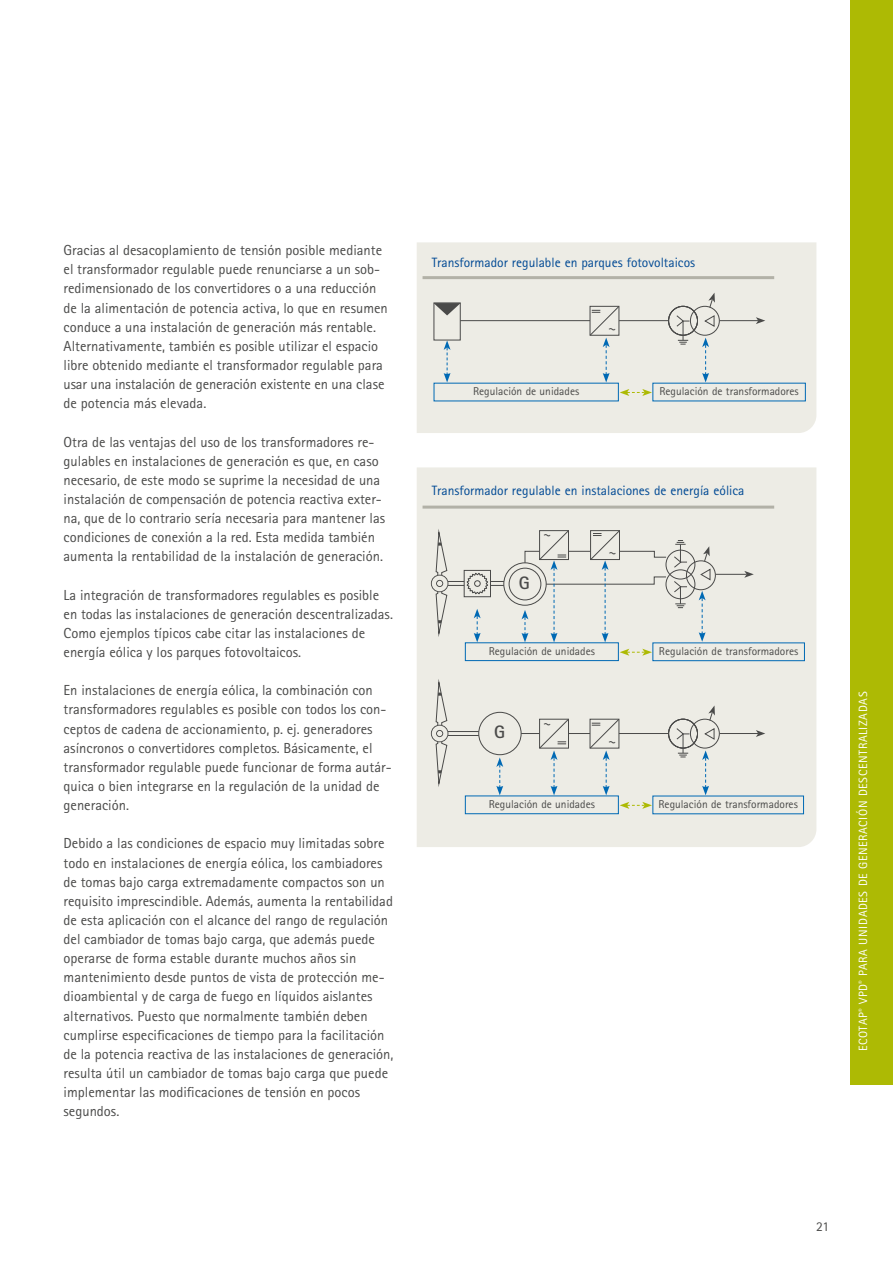
<style>
.page{position:relative;width:893px;height:1263px;background:#fff}
.page>*{position:absolute;margin:0;border:0;box-sizing:border-box;transform-origin:0 0}
.Headline29{font:700 18px "Rotis Sans Serif Pro Cyr";color:#4a4a49}
.t1{font:14.55px/19.2px "Rotis Sans Serif Pro Cyr";color:#4a4a49}
.Headline29-2{font:13.5px "Rotis Sans Serif Pro Cyr";color:#004994}
.t2{font:13.5px "Rotis Sans Serif Pro Cyr";color:#4a4a49}
.t3{font:12px "Rotis Sans Serif Pro Cyr";letter-spacing:.05em;color:#fff}
.Headline29-3{font:11.4px "Rotis Sans Serif Pro Cyr";color:#4a4a49}
</style>
<div class="page">
<div style="left:417px;top:242px;width:399px;height:191px;background:#edece5"></div>
<div style="left:850px;top:0;width:43px;height:1084px;background:#adba04"></div>
<div style="left:417px;top:467px;width:399px;height:380px;background:#edece5"></div>
<hr style="left:423px;top:506px;width:351px;height:3px;background:#b2b1a7">
<div style="left:445px;top:581px;width:67px;height:5px;border:1px solid #4a4a49"></div>
<svg style="left:464px;top:570px;width:27px;height:27px"></svg>
<hr style="left:716px;top:574px;width:31px;height:1px;background:#4a4a49">
<svg style="left:744px;top:571px;width:10px;height:7px"></svg>
<svg style="left:435px;top:527px;width:13px;height:51px"></svg>
<svg style="left:435px;top:588px;width:13px;height:51px"></svg>
<svg style="left:474px;top:609px;width:7px;height:33px"></svg>
<svg style="left:699px;top:591px;width:7px;height:51px"></svg>
<svg style="left:703px;top:546px;width:7px;height:16px"></svg>
<div style="left:666px;top:569px;width:29px;height:30px;border:1px solid #4a4a49;border-radius:50%"></div>
<div style="left:652px;top:642px;width:153px;height:19px;border:1px solid #0069b4"></div>
<div style="left:465px;top:642px;width:154px;height:19px;border:1px solid #0069b4"></div>
<div style="left:431px;top:575px;width:17px;height:17px;border:6px solid #4a4a49;border-radius:50%"></div>
<div style="left:432px;top:576px;width:15px;height:15px;border:4px solid #edece5;border-radius:50%"></div>
<svg style="left:620px;top:649px;width:32px;height:7px"></svg>
<svg style="left:466px;top:572px;width:23px;height:23px"></svg>
<div style="left:474px;top:580px;width:7px;height:7px;border:1px solid #4a4a49;border-radius:50%"></div>
<svg style="left:700px;top:568px;width:11px;height:13px"></svg>
<div style="left:666px;top:550px;width:29px;height:29px;border:1px solid #4a4a49;border-radius:50%"></div>
<svg style="left:504px;top:563px;width:42px;height:42px"></svg>
<div style="left:503px;top:562px;width:44px;height:44px;border:1px solid #4a4a49;border-radius:50%"></div>
<div style="left:509px;top:568px;width:32px;height:32px;background:#edece5;border-radius:50%"></div>
<div style="left:509px;top:568px;width:32px;height:32px;border:1px solid #4a4a49;border-radius:50%"></div>
<svg style="left:673px;top:540px;width:14px;height:28px"></svg>
<svg style="left:673px;top:580px;width:14px;height:28px"></svg>
<div style="left:686px;top:560px;width:30px;height:30px;border:1px solid #4a4a49;border-radius:50%"></div>
<svg style="left:669px;top:719px;width:28px;height:29px"></svg>
<hr style="left:720px;top:733px;width:38px;height:1px;background:#4a4a49">
<svg style="left:756px;top:730px;width:9px;height:7px"></svg>
<hr style="left:510px;top:733px;width:158px;height:1px;background:#4a4a49">
<div style="left:445px;top:731px;width:37px;height:5px;border:1px solid #4a4a49"></div>
<svg style="left:435px;top:677px;width:13px;height:51px"></svg>
<svg style="left:435px;top:738px;width:13px;height:51px"></svg>
<svg style="left:496px;top:757px;width:7px;height:38px"></svg>
<svg style="left:702px;top:750px;width:7px;height:45px"></svg>
<div style="left:668px;top:719px;width:30px;height:29px;border:1px solid #4a4a49;border-radius:50%"></div>
<div style="left:465px;top:795px;width:154px;height:19px;border:1px solid #0069b4"></div>
<div style="left:431px;top:725px;width:17px;height:17px;border:6px solid #4a4a49;border-radius:50%"></div>
<div style="left:479px;top:712px;width:42px;height:43px;background:#edece5;border-radius:50%"></div>
<div style="left:478px;top:712px;width:43px;height:43px;border:1px solid #4a4a49;border-radius:50%"></div>
<div style="left:432px;top:726px;width:15px;height:15px;border:4px solid #edece5;border-radius:50%"></div>
<svg style="left:620px;top:802px;width:32px;height:7px"></svg>
<div style="left:690px;top:719px;width:30px;height:29px;border:1px solid #4a4a49;border-radius:50%"></div>
<svg style="left:704px;top:727px;width:11px;height:13px"></svg>
<svg style="left:676px;top:727px;width:13px;height:30px"></svg>
<svg style="left:708px;top:705px;width:7px;height:16px"></svg>
<hr style="left:423px;top:276px;width:351px;height:3px;background:#b2b1a7">
<svg style="left:669px;top:306px;width:28px;height:29px"></svg>
<hr style="left:720px;top:320px;width:38px;height:1px;background:#4a4a49">
<svg style="left:756px;top:317px;width:9px;height:7px"></svg>
<hr style="left:452px;top:320px;width:216px;height:1px;background:#4a4a49">
<svg style="left:702px;top:338px;width:7px;height:44px"></svg>
<svg style="left:444px;top:340px;width:7px;height:42px"></svg>
<div style="left:668px;top:306px;width:30px;height:30px;border:1px solid #4a4a49;border-radius:50%"></div>
<svg style="left:620px;top:389px;width:32px;height:7px"></svg>
<div style="left:690px;top:306px;width:30px;height:30px;border:1px solid #4a4a49;border-radius:50%"></div>
<svg style="left:704px;top:314px;width:11px;height:14px"></svg>
<svg style="left:676px;top:315px;width:13px;height:30px"></svg>
<svg style="left:708px;top:293px;width:7px;height:15px"></svg>
<div style="left:434px;top:302px;width:27px;height:38px;background:#edece5;border:1px solid #4a4a49"></div>
<svg style="left:434px;top:303px;width:27px;height:12px"></svg>
<svg style="left:521px;top:530px;width:146px;height:112px;background:#e2e3dd"></svg>
<svg style="left:589px;top:718px;width:31px;height:77px;background:#dadcd8"></svg>
<svg style="left:539px;top:718px;width:30px;height:77px;background:#d9dbd7"></svg>
<svg style="left:589px;top:305px;width:31px;height:77px;background:#dadcd8"></svg>
<p class="t1" style="left:64px;top:241px;width:326px">Gracias al desacoplamiento de tensión posible mediante el transformador regulable puede renunciarse a un sob&shy;redimensionado de los convertidores o a una reducción de la alimentación de potencia activa, lo que en resumen conduce a una instalación de generación más rentable.<br>Alternativamente, también es posible utilizar el espacio libre obtenido mediante el transformador regulable para usar una instalación de generación existente en una clase de potencia más elevada.</p>
<p class="t1" style="left:64px;top:432px;width:323px">Otra de las ventajas del uso de los transformadores re&shy;gulables en instalaciones de generación es que, en caso necesario, de este modo se suprime la necesidad de una instalación de compensación de potencia reactiva exter&shy;na, que de lo contrario sería necesaria para mantener las condiciones de conexión a la red. Esta medida también aumenta la rentabilidad de la instalación de generación.</p>
<p class="t1" style="left:64px;top:585px;width:331px">La integración de transformadores regulables es posible en todas las instalaciones de generación descentralizadas.<br>Como ejemplos típicos cabe citar las instalaciones de energía eólica y los parques fotovoltaicos.</p>
<p class="t1" style="left:64px;top:681px;width:330px">En instalaciones de energía eólica, la combinación con transformadores regulables es posible con todos los con&shy;ceptos de cadena de accionamiento, p. ej. generadores asíncronos o convertidores completos. Básicamente, el transformador regulable puede funcionar de forma autár&shy;quica o bien integrarse en la regulación de la unidad de generación.</p>
<p class="t1" style="left:64px;top:834px;width:331px">Debido a las condiciones de espacio muy limitadas sobre todo en instalaciones de energía eólica, los cambiadores de tomas bajo carga extremadamente compactos son un requisito imprescindible. Además, aumenta la rentabilidad de esta aplicación con el alcance del rango de regulación del cambiador de tomas bajo carga, que además puede operarse de forma estable durante muchos años sin mantenimiento desde puntos de vista de protección me&shy;dioambiental y de carga de fuego en líquidos aislantes alternativos. Puesto que normalmente también deben cumplirse especificaciones de tiempo para la facilitación de la potencia reactiva de las instalaciones de generación, resulta útil un cambiador de tomas bajo carga que puede implementar las modificaciones de tensión en pocos segundos.</p>
<p class="Headline29-2" style="left:432px;top:254px;width:265px">Transformador regulable en parques fotovoltaicos</p>
<p class="Headline29-3" style="left:473px;top:385px;width:108px">Regulación de unidades</p>
<p class="Headline29-3" style="left:659px;top:385px;width:141px">Regulación de transformadores</p>
<p class="Headline29-2" style="left:432px;top:482px;width:314px">Transformador regulable en instalaciones de energía eólica</p>
<p class="Headline29" style="left:519px;top:571px;width:12px">G</p>
<p class="Headline29-3" style="left:489px;top:644px;width:108px">Regulación de unidades</p>
<p class="Headline29-3" style="left:659px;top:644px;width:141px">Regulación de transformadores</p>
<p class="Headline29" style="left:494px;top:721px;width:12px">G</p>
<p class="Headline29-3" style="left:489px;top:797px;width:108px">Regulación de unidades</p>
<p class="Headline29-3" style="left:658px;top:798px;width:141px">Regulación de transformadores</p>
<p class="t3" style="left:856px;top:1051px;width:361px;rotate:-90deg">ECOTAP<sup>®</sup> VPD<sup>®</sup> PARA UNIDADES DE GENERACIÓN DESCENTRALIZADAS</p>
<p class="t2" style="left:816px;top:1218px;width:15px">21</p>
</div>
